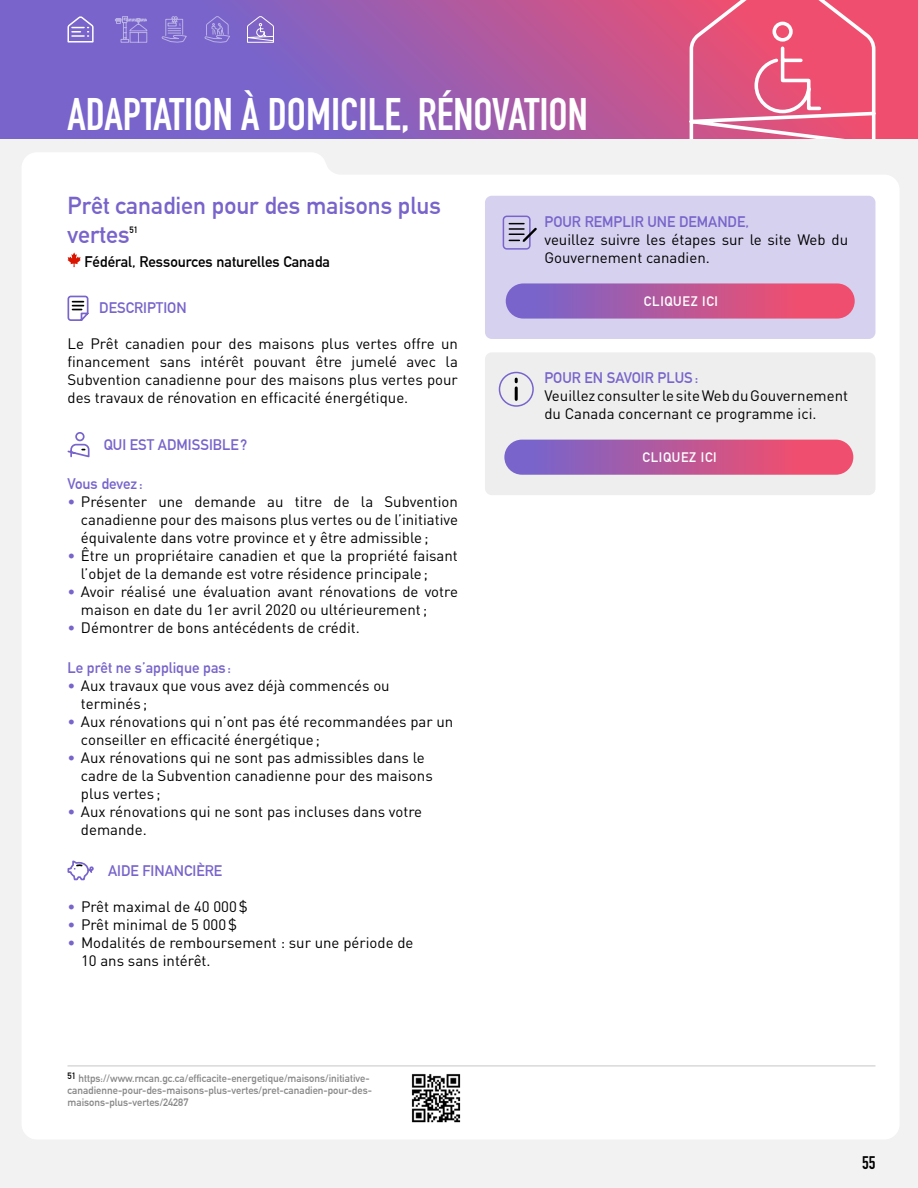
<style>
.page{position:relative;width:918px;height:1188px;background:#fff}
.page>*{position:absolute;margin:0;border:0;box-sizing:border-box;transform-origin:0 0}
.t1{font:700 45px "DIN Condensed";color:#fff}
.t2{font:700 24px/28.8px "DIN Alternate";color:#7864cb}
.t3{font:700 18px "DIN Condensed";color:#000}
.t4{font:15px/18px "DIN Pro";color:#000}
.t5{font:700 15px "DIN Alternate";color:#7864cb}
.t6{font:700 15px "DIN Alternate";color:#000}
.t7{font:700 13.5px "DIN Alternate";letter-spacing:.05em;color:#fff}
.t8{font:700 10.5px/12px "DIN Alternate";color:#878787}
.t9{font:700 9px "DIN Alternate";color:#000}
.t10{font:700 3.6px "DIN Alternate";color:#fff}
.s1{color:#7864cb}
</style>
<div class="page">
<svg style="left:0;top:0;width:918px;height:139px;background:#9a5db0"></svg>
<svg style="left:687px;top:0;width:191px;height:139px;background:#e96586"></svg>
<div style="left:0;top:139px;width:918px;height:1049px;background:#f2f2f2"></div>
<svg style="left:67px;top:15px;width:28px;height:28px"></svg>
<svg style="left:161px;top:16px;width:26px;height:27px"></svg>
<svg style="left:247px;top:16px;width:27px;height:27px"></svg>
<svg style="left:204px;top:16px;width:27px;height:27px"></svg>
<svg style="left:115px;top:16px;width:32px;height:27px"></svg>
<div style="left:22px;top:153px;width:877px;height:986px;background:#fff"></div>
<div style="left:485px;top:196px;width:390px;height:143px;background:#d6d1ef;border-radius:7px"></div>
<svg style="left:67px;top:252px;width:14px;height:15px"></svg>
<svg style="left:67px;top:295px;width:23px;height:28px"></svg>
<svg style="left:66px;top:431px;width:25px;height:28px"></svg>
<svg style="left:67px;top:860px;width:29px;height:21px"></svg>
<div style="left:506px;top:283px;width:349px;height:36px;background:linear-gradient(to right,#7165d0,#ff4c62);border-radius:18px"></div>
<div style="left:485px;top:352px;width:390px;height:143px;background:#eee;border-radius:7px"></div>
<div style="left:499px;top:372px;width:35px;height:35px;border:2px solid #7864cb;border-radius:50%"></div>
<svg style="left:515px;top:388px;width:3px;height:11px"></svg>
<div style="left:504px;top:440px;width:349px;height:35px;background:linear-gradient(to right,#7166d1,#ff4b61);border-radius:18px"></div>
<hr style="left:68px;top:1066px;width:807px;height:1px;background:#c6c6c6">
<img style="left:406px;top:1068px;width:60px;height:59px">
<div style="left:503px;top:216px;width:28px;height:34px;border:2px solid #7864cb;border-radius:3px"></div>
<svg style="left:509px;top:223px;width:28px;height:19px"></svg>
<p class="t10" style="left:179px;top:22px;width:3px">$</p>
<h1 class="t1" style="left:68px;top:84px;width:522px">ADAPTATION À DOMICILE, RÉNOVATION</h1>
<h2 class="t2" style="left:68px;top:190px;width:375px">Prêt canadien pour des maisons plus vertes</h2>
<p class="t9" style="left:130px;top:223px;width:10px">51</p>
<p class="t6" style="left:84px;top:250px;width:247px">Fédéral, Ressources naturelles Canada</p>
<p class="t5" style="left:99px;top:297px;width:89px">DESCRIPTION</p>
<p class="t4" style="left:67px;top:334px;width:392px;text-align:justify">Le Prêt canadien pour des maisons plus vertes offre un financement sans intérêt pouvant être jumelé avec la Subvention canadienne pour des maisons plus vertes pour des travaux de rénovation en efficacité énergétique.</p>
<p class="t5" style="left:104px;top:433px;width:145px">QUI EST ADMISSIBLE?</p>
<p class="t5" style="left:67px;top:473px;width:77px">Vous devez :</p>
<p class="t4" style="left:81px;top:492px;width:378px;text-align:justify;text-indent:-14px"><span class="s1">•</span> Présenter une demande au titre de la Subvention canadienne pour des maisons plus vertes ou de l’initiative équivalente dans votre province et y être admissible;</p>
<p class="t4" style="left:81px;top:546px;width:378px;text-indent:-14px"><span class="s1">•</span> Être un propriétaire canadien et que la propriété faisant l’objet de la demande est votre résidence principale;</p>
<p class="t4" style="left:81px;top:582px;width:378px;text-indent:-14px"><span class="s1">•</span> Avoir réalisé une évaluation avant rénovations de votre maison en date du 1er avril 2020 ou ultérieurement;</p>
<p class="t4" style="left:67px;top:618px;width:294px"><span class="s1">•</span> Démontrer de bons antécédents de crédit.</p>
<p class="t5" style="left:67px;top:656px;width:165px">Le prêt ne s’applique pas :</p>
<p class="t4" style="left:81px;top:676px;width:310px;text-indent:-14px"><span class="s1">•</span> Aux travaux que vous avez déjà commencés ou terminés ;</p>
<p class="t4" style="left:81px;top:712px;width:374px;text-indent:-14px"><span class="s1">•</span> Aux rénovations qui n’ont pas été recommandées par un conseiller en efficacité énergétique;</p>
<p class="t4" style="left:81px;top:748px;width:353px;text-indent:-14px"><span class="s1">•</span> Aux rénovations qui ne sont pas admissibles dans le cadre de la Subvention canadienne pour des maisons plus vertes ;</p>
<p class="t4" style="left:81px;top:802px;width:343px;text-indent:-14px"><span class="s1">•</span> Aux rénovations qui ne sont pas incluses dans votre demande.</p>
<p class="t5" style="left:108px;top:859px;width:116px">AIDE FINANCIÈRE</p>
<p class="t4" style="left:68px;top:897px;width:182px"><span class="s1">•</span> Prêt maximal de 40 000$</p>
<p class="t4" style="left:68px;top:915px;width:171px"><span class="s1">•</span> Prêt minimal de 5 000$</p>
<p class="t4" style="left:81px;top:933px;width:334px;text-indent:-14px"><span class="s1">•</span> Modalités de remboursement : sur une période de<br>10 ans sans intérêt.</p>
<p class="t5" style="left:544px;top:210px;width:206px">POUR REMPLIR UNE DEMANDE,</p>
<p class="t4" style="left:544px;top:230px;width:305px">veuillez suivre les étapes sur le site Web du<br>Gouvernement canadien.</p>
<p class="t7" style="left:644px;top:291px;width:76px">CLIQUEZ ICI</p>
<p class="t5" style="left:544px;top:367px;width:155px">POUR EN SAVOIR PLUS:</p>
<p class="t4" style="left:544px;top:386px;width:305px">Veuillez consulter le site Web du Gouvernement du Canada concernant ce programme ici.</p>
<p class="t7" style="left:643px;top:447px;width:76px">CLIQUEZ ICI</p>
<p class="t8" style="left:67px;top:1071px;width:306px"><sup>51</sup> https://www.rncan.gc.ca/efficacite-energetique/maisons/initiative&shy;canadienne-pour-des-maisons-plus-vertes/pret-canadien-pour-des&shy;maisons-plus-vertes/24287</p>
<p class="t3" style="left:862px;top:1150px;width:15px">55</p>
</div>
